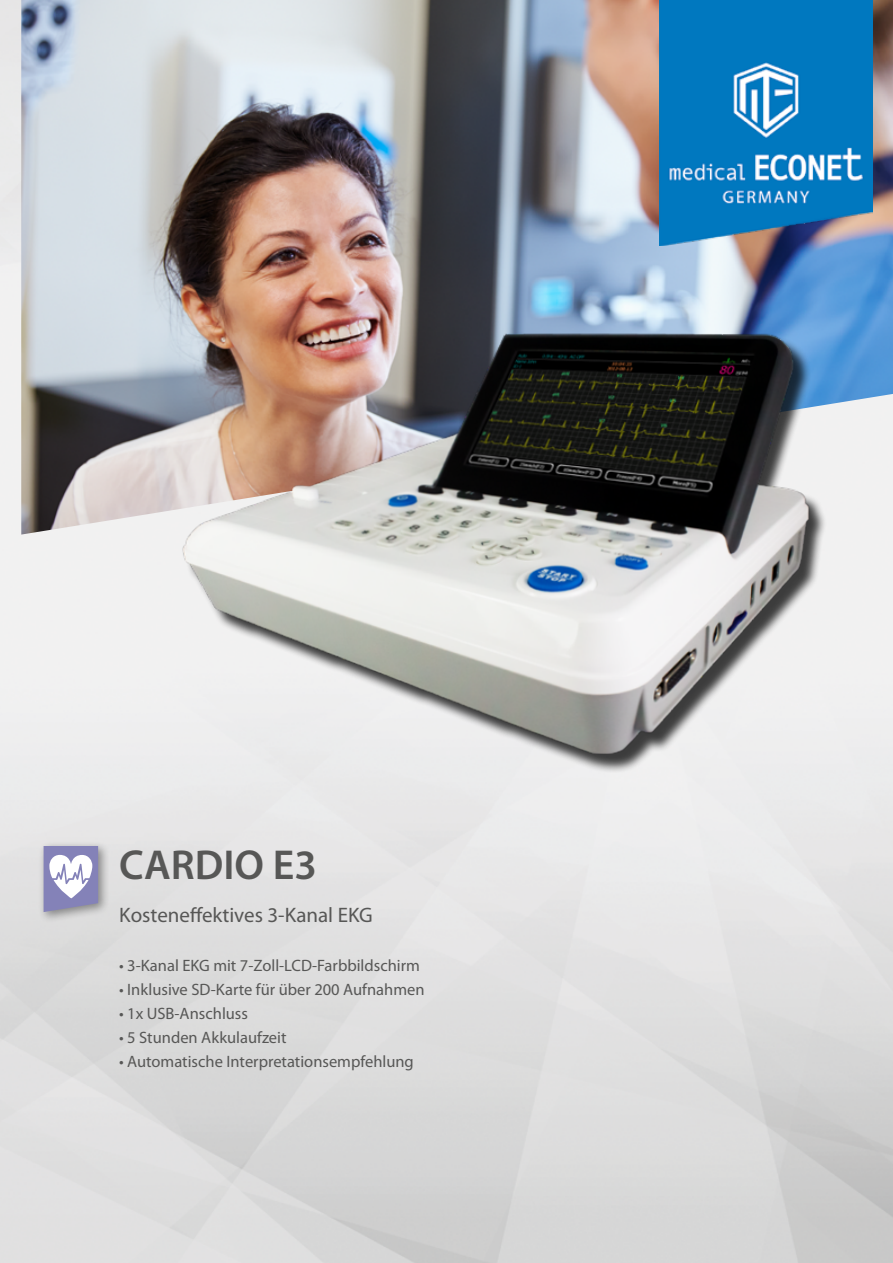
<style>
.page{position:relative;width:893px;height:1263px;background:#fff}
.page>*{position:absolute;margin:0;border:0;box-sizing:border-box;transform-origin:0 0}
.t1{font:600 42px "Myriad Pro";color:#575756}
.t2{font:21px "Myriad Pro";color:#575756}
.t3{font:16.5px "Myriad Pro";color:#575756}
</style>
<div class="page">
<img style="left:21px;top:0;width:872px;height:535px">
<img style="left:660px;top:0;width:212px;height:246px">
<div style="left:38px;top:841px;width:71px;height:82px;background:#000;opacity:.4"></div>
<svg style="left:44px;top:847px;width:54px;height:65px"></svg>
<img style="left:170px;top:314px;width:654px;height:465px">
<h1 class="t1" style="left:119px;top:838px;width:199px">CARDIO E3</h1>
<p class="t2" style="left:119px;top:904px;width:255px">Kosteneffektives 3-Kanal EKG</p>
<p class="t3" style="left:119px;top:957px;width:302px">• 3-Kanal EKG mit 7-Zoll-LCD-Farbbildschirm</p>
<p class="t3" style="left:119px;top:981px;width:307px">• Inklusive SD-Karte für über 200 Aufnahmen</p>
<p class="t3" style="left:119px;top:1005px;width:130px">• 1x USB-Anschluss</p>
<p class="t3" style="left:119px;top:1029px;width:169px">• 5 Stunden Akkulaufzeit</p>
<p class="t3" style="left:119px;top:1053px;width:296px">• Automatische Interpretationsempfehlung</p>
</div>
